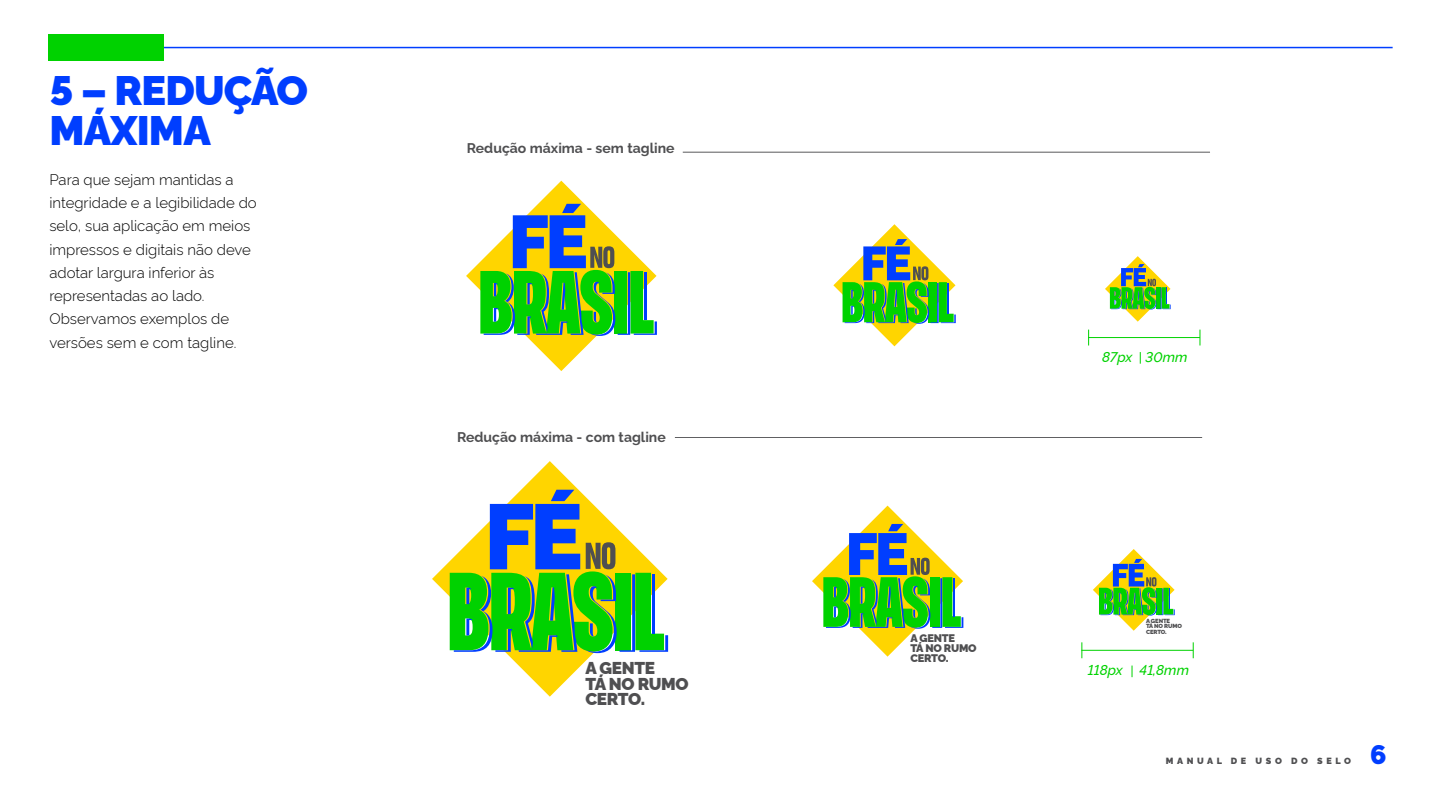
<style>
.page{position:relative;width:1440px;height:810px;background:#fff}
.page>*{position:absolute;margin:0;border:0;box-sizing:border-box;transform-origin:0 0}
.t1{font:900 41.25px/40.5px "Rawline";letter-spacing:-.02em;color:#003eff}
.t2{font:900 27.08px "Rawline";color:#003eff}
.t3{font:900 17.17px/15.4px "Rawline";letter-spacing:-.02em;color:#4f4f51}
.t4{font:300 15px/23.2px "Rawline";color:#000}
.t5{font:700 14.02px "Rawline";color:#4f4f51}
.t6{font:500 14.02px "Rawline";color:#00d200}
.t7{font:900 11.02px/9.8px "Rawline";letter-spacing:-.02em;color:#4f4f51}
.t8{font:900 9px "Rawline";letter-spacing:.4em;color:#4f4f51}
.t9{font:900 5.93px/5.3px "Rawline";letter-spacing:-.02em;color:#4f4f51}
</style>
<div class="page">
<hr style="left:49px;top:47px;width:1344px;height:1px;background:#003eff">
<div style="left:49px;top:34px;width:115px;height:27px;background:#00d200"></div>
<svg style="left:1093px;top:549px;width:82px;height:82px"></svg>
<svg style="left:1105px;top:256px;width:66px;height:66px"></svg>
<svg style="left:812px;top:506px;width:151px;height:151px"></svg>
<svg style="left:833px;top:224px;width:123px;height:122px"></svg>
<svg style="left:432px;top:461px;width:168px;height:236px"></svg>
<svg style="left:450px;top:490px;width:218px;height:163px"></svg>
<svg style="left:466px;top:181px;width:191px;height:190px"></svg>
<hr style="left:1088px;top:337px;width:112px;height:1px;background:#00d200">
<svg style="left:1088px;top:330px;width:1px;height:16px"></svg>
<svg style="left:1200px;top:330px;width:1px;height:16px"></svg>
<svg style="left:1140px;top:352px;width:1px;height:12px"></svg>
<hr style="left:1081px;top:650px;width:112px;height:1px;background:#00d200">
<svg style="left:1081px;top:642px;width:1px;height:16px"></svg>
<svg style="left:1193px;top:642px;width:1px;height:16px"></svg>
<hr style="left:683px;top:152px;width:527px;height:1px;background:#4f4f51">
<hr style="left:675px;top:437px;width:527px;height:1px;background:#4f4f51">
<h1 class="t1" style="left:49px;top:66px;width:260px">5 – REDUÇÃO<br>MÁXIMA</h1>
<p class="t4" style="left:49px;top:166px;width:209px">Para que sejam mantidas a integridade e a legibilidade do selo, sua aplicação em meios impressos e digitais não deve adotar largura inferior às representadas ao lado.<br>Observamos exemplos de versões sem e com tagline.</p>
<p class="t5" style="left:467px;top:137px;width:209px">Redução máxima - sem tagline</p>
<p class="t5" style="left:457px;top:426px;width:210px">Redução máxima - com tagline</p>
<p class="t3" style="left:585px;top:659px;width:105px">A GENTE<br>TÁ NO RUMO<br>CERTO.</p>
<p class="t7" style="left:910px;top:633px;width:68px">A GENTE<br>TÁ NO RUMO<br>CERTO.</p>
<p class="t6" style="left:1102px;top:346px;width:87px">87px 30mm</p>
<p class="t9" style="left:1146px;top:618px;width:37px">A GENTE<br>TÁ NO RUMO<br>CERTO.</p>
<p class="t6" style="left:1088px;top:659px;width:103px">118px 41,8mm</p>
<p class="t8" style="left:1166px;top:754px;width:187px">MANUAL DE USO DO SELO</p>
<h2 class="t2" style="left:1370px;top:734px;width:18px">6</h2>
</div>
